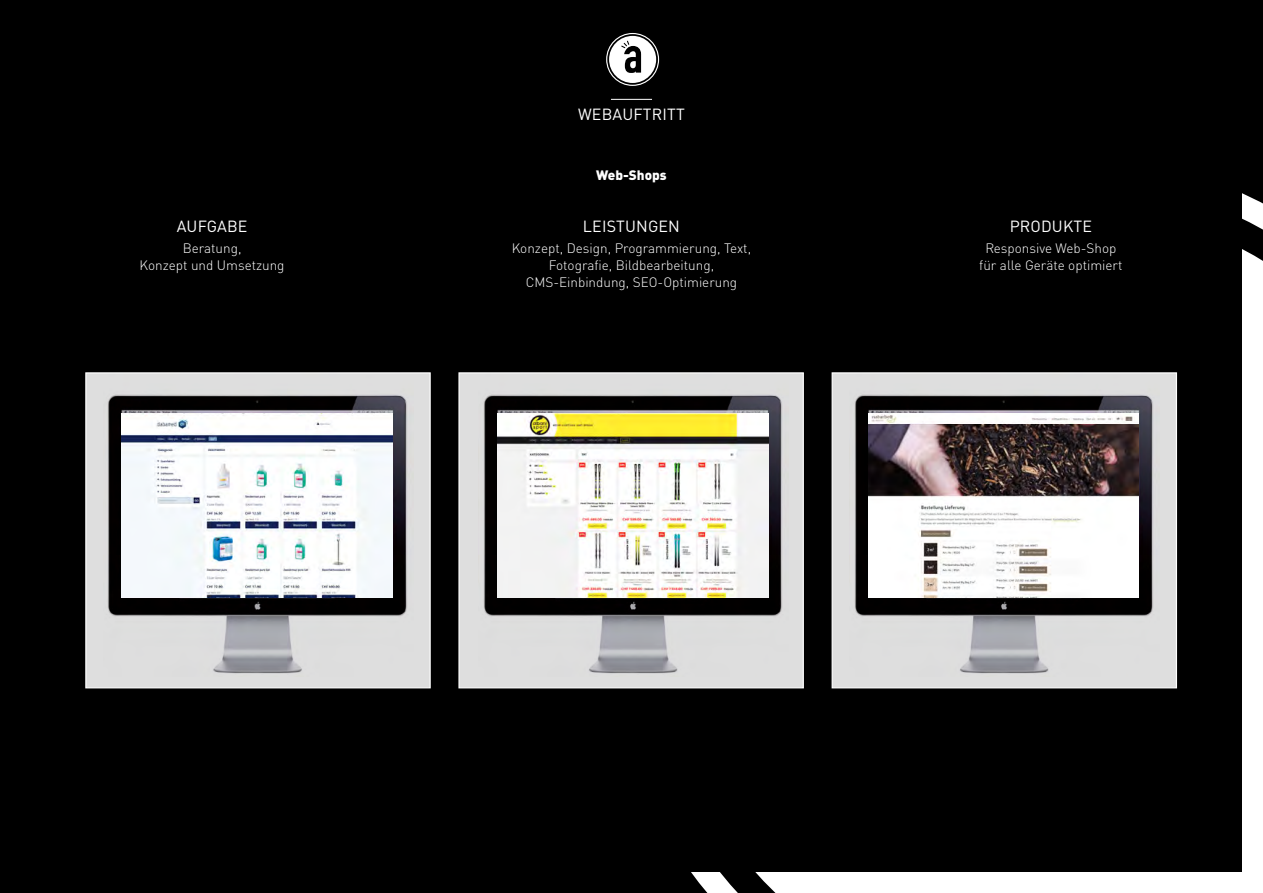
<style>
.page{position:relative;width:1263px;height:893px;background:#000}
.page>*{position:absolute;margin:0;border:0;box-sizing:border-box;transform-origin:0 0}
.t1{font:15.9px "DIN Pro";letter-spacing:.01em;color:#fff}
.t2{font:300 13.5px/17.2px "DIN Pro";color:#fff;text-align:center}
.t3{font:900 13.5px "DIN Pro";color:#fff}
</style>
<div class="page">
<div style="left:691px;top:193px;width:572px;height:700px;background:#fff"></div>
<div style="left:0;top:115px;width:1242px;height:757px;background:#000"></div>
<div style="left:606px;top:33px;width:53px;height:53px;border:1px solid #fff;border-radius:50%"></div>
<svg style="left:609px;top:36px;width:47px;height:47px"></svg>
<hr style="left:611px;top:99px;width:41px;height:1px;background:#fff">
<div style="left:85px;top:372px;width:346px;height:316px;background:#dedede;border:1px solid #fff"></div>
<div style="left:458px;top:372px;width:346px;height:316px;background:#dedede;border:1px solid #fff"></div>
<div style="left:831px;top:372px;width:346px;height:316px;background:#dedede;border:1px solid #fff"></div>
<img style="left:103px;top:372px;width:310px;height:302px">
<img style="left:122px;top:414px;width:270px;height:184px">
<img style="left:479px;top:372px;width:310px;height:302px">
<img style="left:498px;top:414px;width:270px;height:184px">
<img style="left:849px;top:372px;width:310px;height:302px">
<img style="left:868px;top:414px;width:271px;height:10px">
<img style="left:868px;top:424px;width:271px;height:174px">
<p class="t1" style="left:177px;top:214px;width:72px">AUFGABE</p>
<p class="t2" style="left:140px;top:238px;width:147px">Beratung,<br>Konzept und Umsetzung</p>
<p class="t1" style="left:578px;top:101px;width:108px">WEBAUFTRITT</p>
<p class="t3" style="left:596px;top:164px;width:72px">Web-Shops</p>
<p class="t1" style="left:583px;top:214px;width:99px">LEISTUNGEN</p>
<p class="t2" style="left:512px;top:238px;width:241px">Konzept, Design, Programmierung, Text,<br>Fotografie, Bildbearbeitung,<br>CMS-Einbindung, SEO-Optimierung</p>
<p class="t1" style="left:1010px;top:214px;width:84px">PRODUKTE</p>
<p class="t2" style="left:979px;top:238px;width:145px">Responsive Web-Shop für alle Geräte optimiert</p>
</div>
